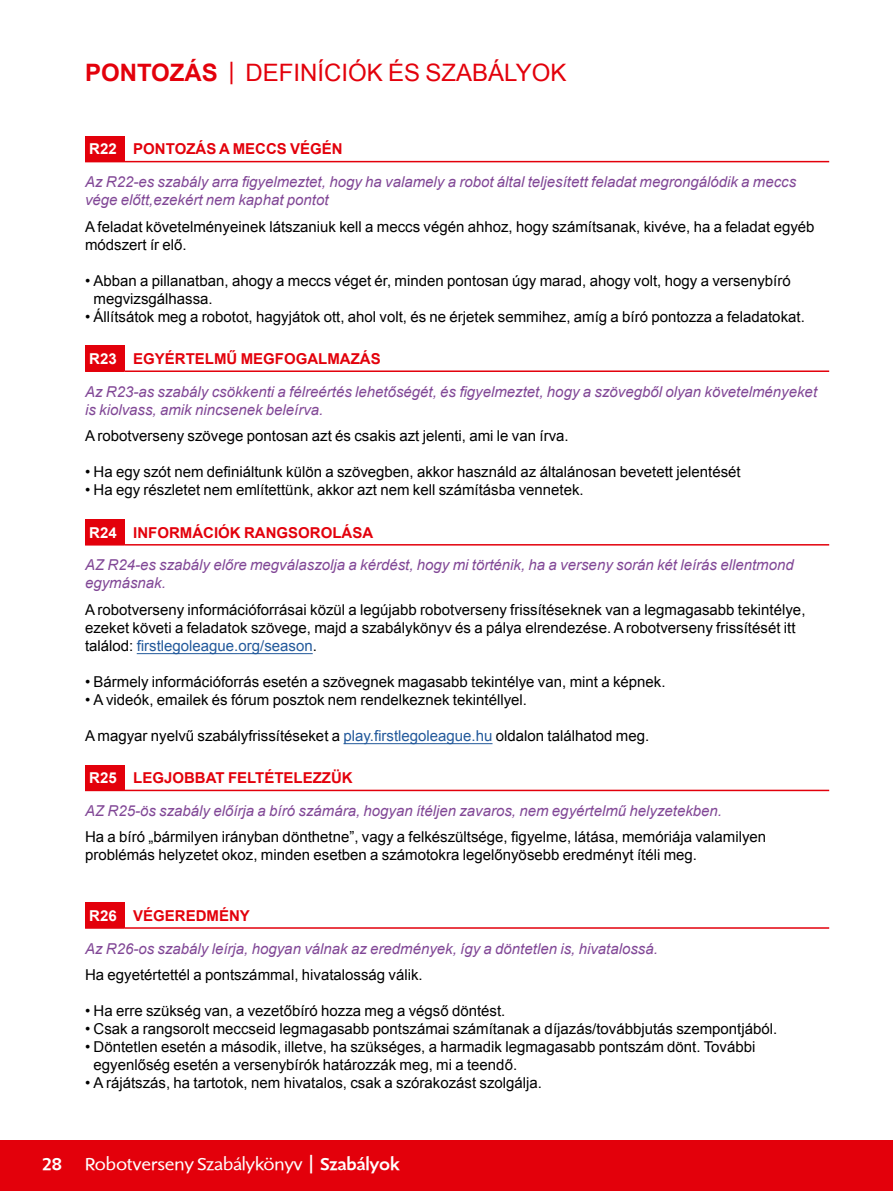
<style>
.page{position:relative;width:893px;height:1191px;background:#fff}
.page>*{position:absolute;margin:0;border:0;box-sizing:border-box;transform-origin:0 0}
.t1{font:24px "Arial";color:#e3000b}
.t2{font:18px "Shinn RR";color:#fff}
.t3{font:500 18px "Shinn RR";color:#fff}
.t4{font:15px/18px "Arial";color:#000}
.t5{font:italic 15px/32.8px "Arial";color:#814796}
.s1{font-weight:700}
.s2{font-weight:700;font-style:normal;color:#fff}
.s3{font-weight:700;font-style:normal;color:#e3000b}
.s4{color:#22599b}
.s5{font-size:27px}
.s6{font-weight:500}
</style>
<div class="page">
<div style="left:0;top:1140px;width:893px;height:51px;background:#e3000b"></div>
<hr style="left:137px;top:653px;width:176px;height:1px;background:#22599b">
<hr style="left:343px;top:743px;width:149px;height:1px;background:#22599b">
<div style="left:85px;top:136px;width:40px;height:26px;background:#e3000b"></div>
<hr style="left:125px;top:161px;width:704px;height:1px;background:#e3000b">
<div style="left:85px;top:346px;width:40px;height:25px;background:#e3000b"></div>
<hr style="left:85px;top:370px;width:40px;height:2px;background:#e3000b">
<hr style="left:125px;top:370px;width:704px;height:2px;background:#e3000b">
<div style="left:85px;top:519px;width:40px;height:26px;background:#e3000b"></div>
<hr style="left:125px;top:544px;width:704px;height:1px;background:#e3000b">
<div style="left:85px;top:765px;width:40px;height:25px;background:#e3000b"></div>
<hr style="left:85px;top:789px;width:40px;height:2px;background:#e3000b">
<hr style="left:125px;top:789px;width:704px;height:2px;background:#e3000b">
<div style="left:85px;top:902px;width:40px;height:26px;background:#e3000b"></div>
<hr style="left:125px;top:927px;width:704px;height:1px;background:#e3000b">
<h1 class="t1" style="left:85px;top:57px;width:483px"><span class="s1">PONTOZÁS</span> | DEFINÍCIÓK ÉS SZABÁLYOK</h1>
<p class="t5" style="left:85px;top:133px;width:713px"><span class="s2">R22</span> <span class="s3">PONTOZÁS A MECCS VÉGÉN<br></span>Az R22-es szabály arra figyelmeztet, hogy ha valamely a robot által teljesített feladat megrongálódik a meccs</p>
<p class="t5" style="left:85px;top:184px;width:245px">vége előtt,ezekért nem kaphat pontot</p>
<p class="t4" style="left:85px;top:217px;width:731px">A feladat követelményeinek látszaniuk kell a meccs végén ahhoz, hogy számítsanak, kivéve, ha a feladat egyéb módszert ír elő.</p>
<p class="t4" style="left:94px;top:271px;width:699px;text-indent:-9px">• Abban a pillanatban, ahogy a meccs véget ér, minden pontosan úgy marad, ahogy volt, hogy a versenybíró megvizsgálhassa.</p>
<p class="t4" style="left:85px;top:307px;width:721px">• Állítsátok meg a robotot, hagyjátok ott, ahol volt, és ne érjetek semmihez, amíg a bíró pontozza a feladatokat.</p>
<p class="t5" style="left:85px;top:342px;width:734px"><span class="s2">R23</span> <span class="s3">EGYÉRTELMŰ MEGFOGALMAZÁS<br></span>Az R23-as szabály csökkenti a félreértés lehetőségét, és figyelmeztet, hogy a szövegből olyan követelményeket</p>
<p class="t5" style="left:85px;top:393px;width:240px">is kiolvass, amik nincsenek beleírva.</p>
<p class="t4" style="left:85px;top:427px;width:485px">A robotverseny szövege pontosan azt és csakis azt jelenti, ami le van írva.</p>
<p class="t4" style="left:85px;top:463px;width:657px">• Ha egy szót nem definiáltunk külön a szövegben, akkor használd az általánosan bevetett jelentését</p>
<p class="t4" style="left:85px;top:481px;width:500px">• Ha egy részletet nem említettünk, akkor azt nem kell számításba vennetek.</p>
<p class="t5" style="left:85px;top:516px;width:710px"><span class="s2">R24</span> <span class="s3">INFORMÁCIÓK RANGSOROLÁSA<br></span>AZ R24-es szabály előre megválaszolja a kérdést, hogy mi történik, ha a verseny során két leírás ellentmond</p>
<p class="t5" style="left:85px;top:567px;width:82px">egymásnak.</p>
<p class="t4" style="left:85px;top:601px;width:722px">A robotverseny információforrásai közül a legújabb robotverseny frissítéseknek van a legmagasabb tekintélye, ezeket követi a feladatok szövege, majd a szabálykönyv és a pálya elrendezése. A robotverseny frissítését itt találod: <span class="s4">firstlegoleague.org/season</span>.</p>
<p class="t4" style="left:85px;top:673px;width:582px">• Bármely információforrás esetén a szövegnek magasabb tekintélye van, mint a képnek.</p>
<p class="t4" style="left:85px;top:691px;width:444px">• A videók, emailek és fórum posztok nem rendelkeznek tekintéllyel.</p>
<p class="t4" style="left:85px;top:727px;width:566px">A magyar nyelvű szabályfrissítéseket a <span class="s4">play.firstlegoleague.hu</span> oldalon találhatod meg.</p>
<p class="t5" style="left:85px;top:761px;width:638px"><span class="s2">R25</span> <span class="s3">LEGJOBBAT FELTÉTELEZZÜK<br></span>AZ R25-ös szabály előírja a bíró számára, hogyan ítéljen zavaros, nem egyértelmű helyzetekben.</p>
<p class="t4" style="left:85px;top:828px;width:683px">Ha a bíró „bármilyen irányban dönthetne”, vagy a felkészültsége, figyelme, látása, memóriája valamilyen problémás helyzetet okoz, minden esetben a számotokra legelőnyösebb eredményt ítéli meg.</p>
<p class="t5" style="left:85px;top:899px;width:574px"><span class="s2">R26</span> <span class="s3">VÉGEREDMÉNY<br></span>Az R26-os szabály leírja, hogyan válnak az eredmények, így a döntetlen is, hivatalossá.</p>
<p class="t4" style="left:85px;top:966px;width:339px">Ha egyetértettél a pontszámmal, hivatalosság válik.</p>
<p class="t4" style="left:85px;top:1002px;width:422px">• Ha erre szükség van, a vezetőbíró hozza meg a végső döntést.</p>
<p class="t4" style="left:85px;top:1020px;width:694px">• Csak a rangsorolt meccseid legmagasabb pontszámai számítanak a díjazás/továbbjutás szempontjából.</p>
<p class="t4" style="left:94px;top:1038px;width:663px;text-indent:-9px">• Döntetlen esetén a második, illetve, ha szükséges, a harmadik legmagasabb pontszám dönt. További egyenlőség esetén a versenybírók határozzák meg, mi a teendő.</p>
<p class="t4" style="left:85px;top:1074px;width:459px">• A rájátszás, ha tartotok, nem hivatalos, csak a szórakozást szolgálja.</p>
<p class="t3" style="left:43px;top:1152px;width:21px">28</p>
<p class="t2" style="left:85px;top:1153px;width:316px">Robotverseny Szabálykönyv <span class="s5">I</span> <span class="s6">Szabályok</span></p>
</div>
